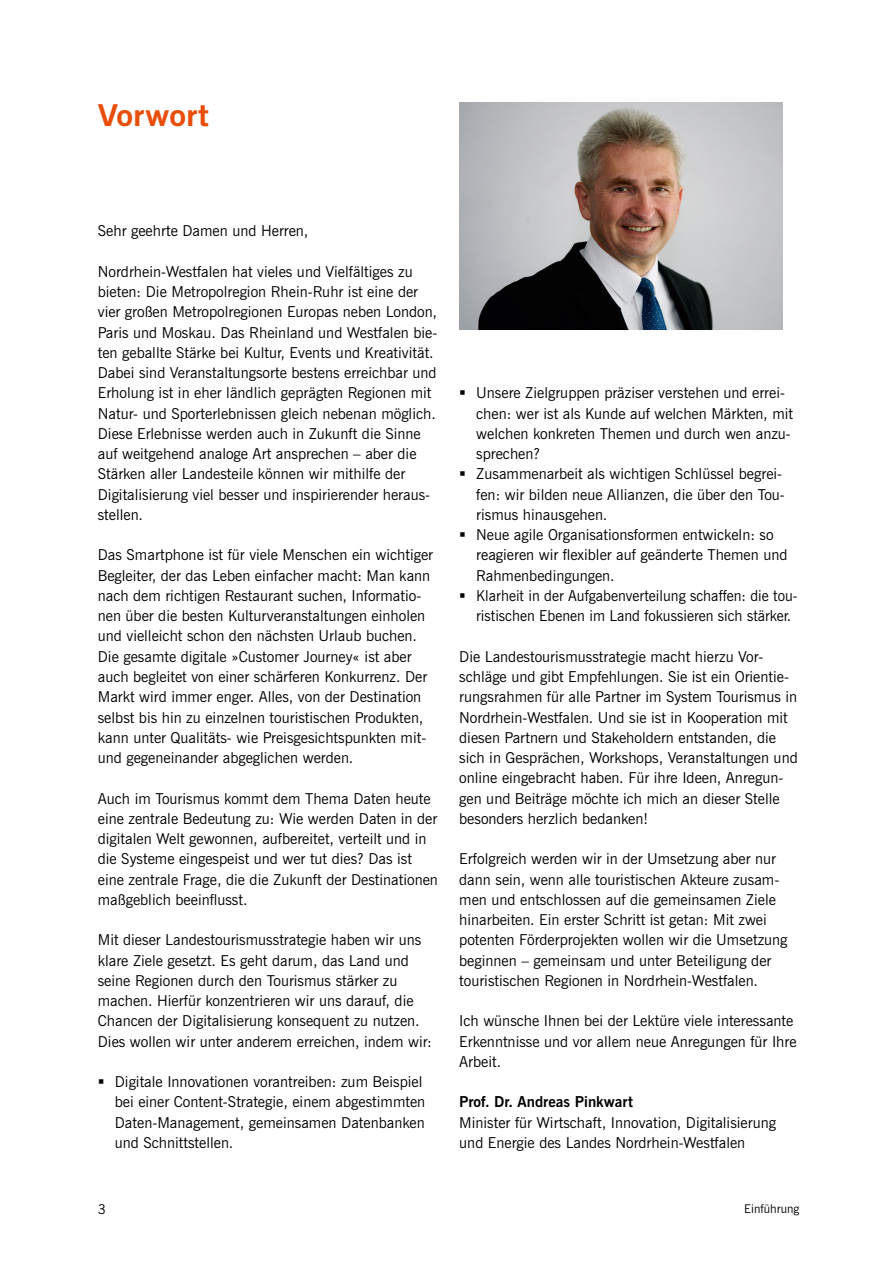
<style>
.page{position:relative;width:893px;height:1263px;background:#fff}
.page>*{position:absolute;margin:0;border:0;box-sizing:border-box;transform-origin:0 0}
.t1{font:700 30px "News Gothic BT";color:#e94d0a;scale:1.1 1}
.P-Fliesstext{font:15px/20.2px "News Gothic BT";color:#000}
.P-Fliesstext-2{font:700 15px "News Gothic BT";color:#000}
.t2{font:13.5px "News Gothic BT";color:#000}
.t3{font:12px "News Gothic BT";color:#000}
</style>
<div class="page">
<img style="left:459px;top:103px;width:323px;height:226px">
<h1 class="t1" style="left:98px;top:97px;width:102px">Vorwort</h1>
<p class="P-Fliesstext" style="left:98px;top:221px;width:212px">Sehr geehrte Damen und Herren,</p>
<p class="P-Fliesstext" style="left:98px;top:261px;width:341px">Nordrhein-Westfalen hat vieles und Vielfältiges zu bieten: Die Metropolregion Rhein-Ruhr ist eine der vier großen Metropolregionen Europas neben London, Paris und Moskau. Das Rheinland und Westfalen bie&shy;ten geballte Stärke bei Kultur, Events und Kreativität.<br>Dabei sind Veranstaltungsorte bestens erreichbar und Erholung ist in eher ländlich geprägten Regionen mit Natur- und Sporterlebnissen gleich nebenan möglich.<br>Diese Erlebnisse werden auch in Zukunft die Sinne auf weitgehend analoge Art ansprechen – aber die Stärken aller Landesteile können wir mithilfe der Digitalisierung viel besser und inspirierender heraus&shy;stellen.</p>
<p class="P-Fliesstext" style="left:98px;top:545px;width:337px">Das Smartphone ist für viele Menschen ein wichtiger Begleiter, der das Leben einfacher macht: Man kann nach dem richtigen Restaurant suchen, Informatio&shy;nen über die besten Kulturveranstaltungen einholen und vielleicht schon den nächsten Urlaub buchen.<br>Die gesamte digitale »Customer Journey« ist aber auch begleitet von einer schärferen Konkurrenz. Der Markt wird immer enger. Alles, von der Destination selbst bis hin zu einzelnen touristischen Produkten, kann unter Qualitäts- wie Preisgesichtspunkten mit&shy;und gegeneinander abgeglichen werden.</p>
<p class="P-Fliesstext" style="left:98px;top:788px;width:342px">Auch im Tourismus kommt dem Thema Daten heute eine zentrale Bedeutung zu: Wie werden Daten in der digitalen Welt gewonnen, aufbereitet, verteilt und in die Systeme eingespeist und wer tut dies? Das ist eine zentrale Frage, die die Zukunft der Destinationen maßgeblich beeinflusst.</p>
<p class="P-Fliesstext" style="left:98px;top:930px;width:336px">Mit dieser Landestourismusstrategie haben wir uns klare Ziele gesetzt. Es geht darum, das Land und seine Regionen durch den Tourismus stärker zu machen. Hierfür konzentrieren wir uns darauf, die Chancen der Digitalisierung konsequent zu nutzen.<br>Dies wollen wir unter anderem erreichen, indem wir:</p>
<p class="P-Fliesstext" style="left:115px;top:1071px;width:312px">Digitale Innovationen vorantreiben: zum Beispiel bei einer Content-Strategie, einem abgestimmten Daten-Management, gemeinsamen Datenbanken und Schnittstellen.</p>
<p class="P-Fliesstext" style="left:476px;top:383px;width:318px">Unsere Zielgruppen präziser verstehen und errei&shy;chen: wer ist als Kunde auf welchen Märkten, mit welchen konkreten Themen und durch wen anzu&shy;sprechen?</p>
<p class="P-Fliesstext" style="left:476px;top:464px;width:310px">Zusammenarbeit als wichtigen Schlüssel begrei&shy;fen: wir bilden neue Allianzen, die über den Tou&shy;rismus hinausgehen.</p>
<p class="P-Fliesstext" style="left:476px;top:525px;width:313px">Neue agile Organisationsformen entwickeln: so reagieren wir flexibler auf geänderte Themen und<br>Rahmenbedingungen.</p>
<p class="P-Fliesstext" style="left:476px;top:585px;width:323px">Klarheit in der Aufgabenverteilung schaffen: die tou&shy;ristischen Ebenen im Land fokussieren sich stärker.</p>
<p class="P-Fliesstext" style="left:459px;top:646px;width:340px">Die Landestourismusstrategie macht hierzu Vor&shy;schläge und gibt Empfehlungen. Sie ist ein Orientie&shy;rungsrahmen für alle Partner im System Tourismus in Nordrhein-Westfalen. Und sie ist in Kooperation mit diesen Partnern und Stakeholdern entstanden, die sich in Gesprächen, Workshops, Veranstaltungen und online eingebracht haben. Für ihre Ideen, Anregun&shy;gen und Beiträge möchte ich mich an dieser Stelle besonders herzlich bedanken!</p>
<p class="P-Fliesstext" style="left:459px;top:849px;width:330px">Erfolgreich werden wir in der Umsetzung aber nur dann sein, wenn alle touristischen Akteure zusam&shy;men und entschlossen auf die gemeinsamen Ziele hinarbeiten. Ein erster Schritt ist getan: Mit zwei potenten Förderprojekten wollen wir die Umsetzung beginnen – gemeinsam und unter Beteiligung der touristischen Regionen in Nordrhein-Westfalen.</p>
<p class="P-Fliesstext" style="left:459px;top:1011px;width:339px">Ich wünsche Ihnen bei der Lektüre viele interessante<br>Erkenntnisse und vor allem neue Anregungen für Ihre<br>Arbeit.</p>
<p class="P-Fliesstext-2" style="left:459px;top:1093px;width:175px">Prof. Dr. Andreas Pinkwart</p>
<p class="P-Fliesstext" style="left:459px;top:1112px;width:318px">Minister für Wirtschaft, Innovation, Digitalisierung und Energie des Landes Nordrhein-Westfalen</p>
<p class="t2" style="left:98px;top:1201px;width:10px">3</p>
<p class="t3" style="left:744px;top:1201px;width:57px">Einführung</p>
</div>
